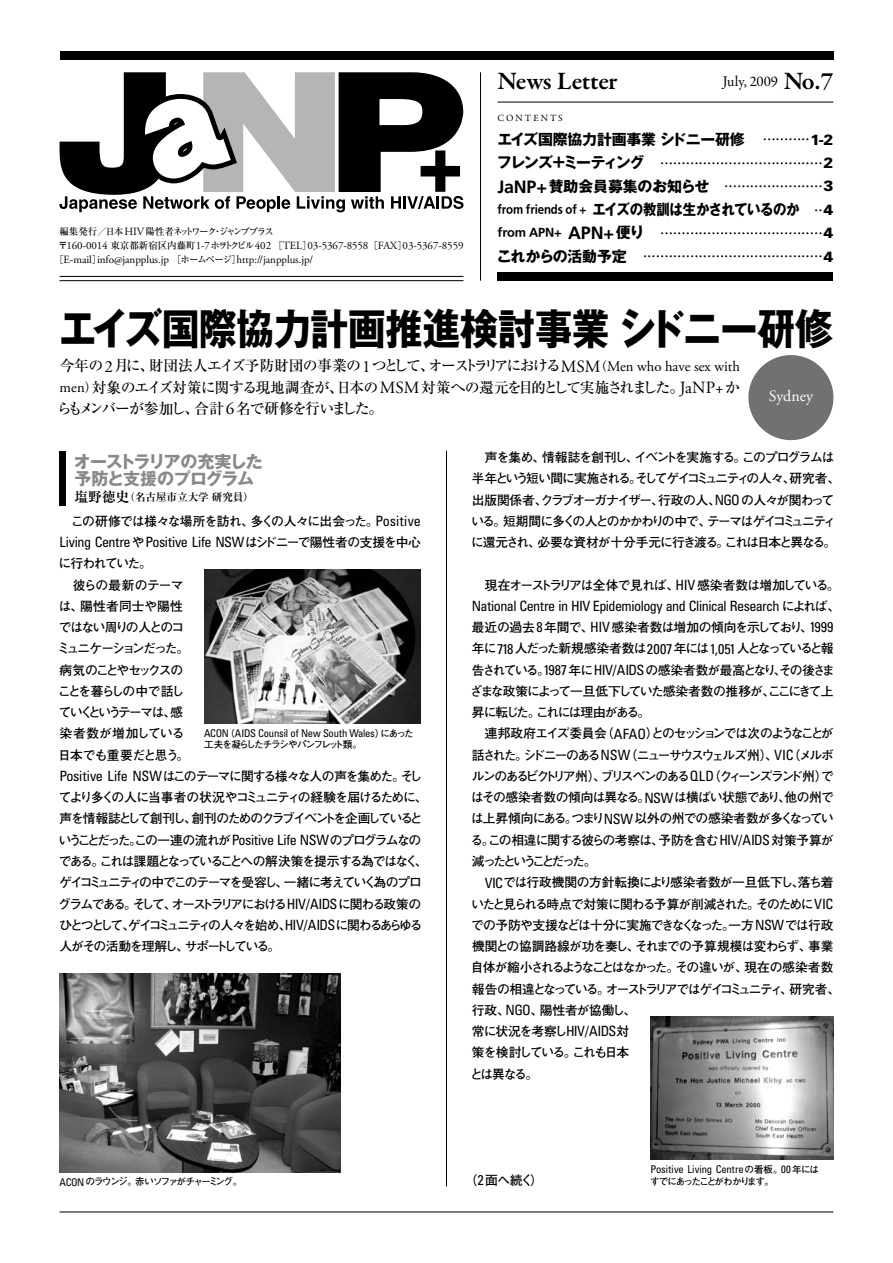
<style>
.page{position:relative;width:893px;height:1263px;background:#fff}
.page>*{position:absolute;margin:0;border:0;box-sizing:border-box;transform-origin:0 0}
.t1{font:700 42.45px "Gothic MB101 Pro";letter-spacing:-.015em;color:#000;scale:.89 1}
.t2{font:600 25.5px "Garamond Premr Pro";letter-spacing:-.015em;color:#000}
.t3{font:17.1px/23.4px "Adobe Garamond Pro";color:#000}
.t4{font:700 16.95px/17px "Gothic MB101 Pro";letter-spacing:-.065em;color:#898989}
.t5{font:15.9px "Adobe Garamond Pro";color:#fff}
.t6{font:500 14.85px/21.3px "Ryumin Pro";letter-spacing:-.11em;color:#000;text-align:justify}
.t7{font:700 14.85px "Gothic MB101 Pro";letter-spacing:-.01em;color:#000;scale:.9 1}
.t8{font:700 14.85px "Gothic MB101 Pro";letter-spacing:-.01em;color:#000}
.t9{font:14.85px "Garamond Premr Pro";letter-spacing:-.01em;color:#000}
.t10{font:condensed 14.1px "Univers";letter-spacing:-.035em;color:#000}
.t11{font:700 12.75px/21.3px "Futo Go B101 Pro";letter-spacing:-.105em;color:#000}
.t12{font:700 12.75px/21.3px "Futo Go B101 Pro";letter-spacing:-.08em;color:#000}
.t13{font:700 12.75px/21.3px "Futo Go B101 Pro";letter-spacing:-.085em;color:#000}
.t14{font:700 12.75px "Futo Go B101 Pro";letter-spacing:-.13em;color:#000}
.t15{font:700 12.75px "Futo Go B101 Pro";letter-spacing:-.055em;color:#000}
.t16{font:700 12.75px "Futo Go B101 Pro";letter-spacing:-.165em;color:#000}
.t17{font:700 12.75px "Futo Go B101 Pro";letter-spacing:-.125em;color:#000}
.t18{font:700 12.75px "Futo Go B101 Pro";letter-spacing:-.07em;color:#000}
.t19{font:700 12.75px "Futo Go B101 Pro";letter-spacing:-.14em;color:#000}
.t20{font:700 12.75px "Futo Go B101 Pro";letter-spacing:-.185em;color:#000}
.t21{font:700 12.75px "Futo Go B101 Pro";letter-spacing:.015em;color:#000}
.t22{font:700 12.75px "Futo Go B101 Pro";letter-spacing:-.02em;color:#000}
.t23{font:700 12.75px "Futo Go B101 Pro";letter-spacing:-.05em;color:#000}
.t24{font:10.95px/13.8px "Adobe Garamond Pro";letter-spacing:-.005em;color:#000}
.t25{font:condensed 10.65px "Univers";letter-spacing:-.015em;color:#000}
.t26{font:700 10.65px "Ryumin Pro";letter-spacing:-.01em;color:#000}
.t27{font:700 9.6px "Futo Go B101 Pro";letter-spacing:-.15em;color:#000}
.t28{font:500 9.6px "Ryumin Pro";letter-spacing:-.155em;color:#000}
.t29{font:700 9.6px "Futo Go B101 Pro";letter-spacing:-.17em;color:#000}
.t30{font:9.6px "Garamond Premr Pro";letter-spacing:.2em;color:#000}
.s1{font-family:"Adobe Garamond Pro";font-weight:400;font-size:10.95px}
.s2{font-family:"Ryumin Pro";font-weight:500;font-size:9.6px}
.s3{font-weight:600;font-size:25.5px}
.s4{font-family:"Univers";font-weight:900}
.s5{font-family:"P Frutiger";font-size:10.65px}
.s6{font-family:"Adobe Garamond Pro";font-weight:400;font-size:17.1px}
.s7{font-size:12.75px}
.s8{font-family:"Adobe Garamond Pro";font-weight:400;font-size:14.7px}
.s9{font-size:13.8px}
.s10{font-family:"Univers";font-weight:400;font-stretch:condensed;font-size:14.1px}
.s11{font-family:"Futo Go B101 Pro";font-weight:700;font-stretch:normal;font-size:12.75px}
.s12{font-family:"Futo Go B101 Pro";font-weight:700;font-stretch:normal;font-size:9.6px}
.s13{font-family:"Univers";font-weight:400;font-stretch:condensed;font-size:10.65px}
</style>
<div class="page">
<svg style="left:60px;top:72px;width:403px;height:140px"></svg>
<div style="left:60px;top:51px;width:773px;height:9px;background:#000"></div>
<div style="left:497px;top:272px;width:336px;height:9px;background:#000"></div>
<hr style="left:60px;top:280px;width:403px;height:1px;background:#000">
<hr style="left:60px;top:276px;width:403px;height:1px;background:#000">
<hr style="left:60px;top:1211px;width:773px;height:1px;background:#000">
<hr style="left:446px;top:451px;width:1px;height:735px;background:#000">
<hr style="left:480px;top:72px;width:1px;height:209px;background:#000">
<hr style="left:497px;top:102px;width:336px;height:1px;background:#000">
<div style="left:60px;top:451px;width:6px;height:54px;background:#000"></div>
<div style="left:748px;top:355px;width:85px;height:85px;background:#727172;border-radius:50%"></div>
<img style="left:204px;top:570px;width:217px;height:154px">
<img style="left:651px;top:1016px;width:182px;height:144px">
<img style="left:60px;top:974px;width:280px;height:198px">
<p class="t28" style="left:59px;top:224px;width:216px">編集発行／日本 <span class="s1">HIV</span> 陽性者ネットワーク・ジャンププラス</p>
<p class="t24" style="left:54px;top:239px;width:411px;text-indent:4px"><span class="s2">〒</span>160-0014 <span class="s2">東京都新宿区内藤町</span>1-7<span class="s2">ホヲトクビル</span>402 <span class="s2">［</span>TEL<span class="s2">］</span>03-5367-8558<span class="s2">［</span>FAX<span class="s2">］</span>03-5367-8559<span class="s2">［</span>E-mail<span class="s2">］</span>info@janpplus.jp <span class="s2">［ホームページ］</span>http://janpplus.jp/</p>
<h2 class="t2" style="left:497px;top:66px;width:121px">News Letter</h2>
<p class="t9" style="left:723px;top:72px;width:112px">July, 2009 <span class="s3">No.7</span></p>
<p class="t30" style="left:497px;top:112px;width:67px">CONTENTS</p>
<p class="t8" style="left:497px;top:127px;width:338px">エイズ国際協力計画事業シドニー研修 <sup>...........</sup><span class="s4">1-2</span></p>
<h3 class="t3" style="left:497px;top:147px;width:338px"><sub>フレンズ＋ミーティング</sub> ......................................<sub>2<br></sub><sub>JaNP+</sub><sub>賛助会員募集のお知らせ</sub> .......................<sub>3</sub></h3>
<p class="t7" style="left:497px;top:197px;width:375px"><span class="s5">from friends of +</span> エイズの教訓は生かされているのか <sup>..</sup><span class="s4">4</span></p>
<h3 class="t3" style="left:497px;top:217px;width:338px"><sub>from</sub> <sub>APN+</sub> <sub>APN+</sub><sub>便り</sub> ......................................<sub>4</sub><sub>これからの活動予定</sub> ..........................................<sub>4</sub></h3>
<h1 class="t1" style="left:59px;top:293px;width:871px">エイズ国際協力計画推進検討事業シドニー研修</h1>
<p class="t6" style="left:57px;top:354px;width:685px">今年の<span class="s6">2</span>月に、財団法人エイズ予防財団の事業の<span class="s6">1</span>つとして、オーストラリアにおける<span class="s6">MSM</span><span class="s7">（</span><span class="s8">Men who have sex with men</span><span class="s7">）</span>対象のエイズ対策に関する現地調査が、日本の<span class="s6">MSM</span> 対策への還元を目的として実施されました。<span class="s6">JaNP+</span>からもメンバーが参加し、合計 <span class="s6">6</span> 名で研修を行いました。</p>
<p class="t5" style="left:769px;top:386px;width:46px">Sydney</p>
<h3 class="t4" style="left:74px;top:451px;width:190px">オーストラリアの充実した予防と支援のプログラム</h3>
<p class="t26" style="left:74px;top:488px;width:181px"><span class="s9">塩野徳史</span>（名古屋市立大学研究員）</p>
<p class="t15" style="left:71px;top:511px;width:351px">この研修では様々な場所を訪れ、多くの人々に出会った。<span class="s10">Positive</span></p>
<p class="t10" style="left:59px;top:533px;width:363px">Living Centre<span class="s11">や</span>Positive Life NSW<span class="s11">はシドニーで陽性者の支援を中心</span></p>
<p class="t11" style="left:59px;top:551px;width:95px">に行われていた。</p>
<p class="t23" style="left:73px;top:574px;width:112px">彼らの最新のテーマ</p>
<p class="t21" style="left:59px;top:596px;width:126px">は、陽性者同士や陽性</p>
<p class="t14" style="left:59px;top:617px;width:127px">ではない周りの人とのコ</p>
<p class="t19" style="left:57px;top:638px;width:133px">ミュニケーションだった。</p>
<p class="t19" style="left:60px;top:660px;width:125px">病気のことやセックスの</p>
<p class="t11" style="left:58px;top:679px;width:128px">ことを暮らしの中で話し</p>
<p class="t20" style="left:59px;top:702px;width:126px">ていくというテーマは、感</p>
<p class="t22" style="left:60px;top:723px;width:126px">染者数が増加している</p>
<p class="t15" style="left:58px;top:745px;width:132px">日本でも重要だと思う。</p>
<p class="t11" style="left:59px;top:764px;width:365px"><span class="s10">Positive Life NSW</span>はこのテーマに関する様々な人の声を集めた。そし</p>
<p class="t11" style="left:59px;top:785px;width:370px">てより多くの人に当事者の状況やコミュニティの経験を届けるために、</p>
<p class="t17" style="left:60px;top:808px;width:365px">声を情報誌として創刊し、創刊のためのクラブイベントを企画していると</p>
<p class="t14" style="left:59px;top:830px;width:364px">いうことだった。この一連の流れが<span class="s10">Positive Life NSW</span>のプログラムなの</p>
<p class="t11" style="left:59px;top:849px;width:370px">である。これは課題となっていることへの解決策を提示する為ではなく、</p>
<p class="t14" style="left:59px;top:872px;width:364px">ゲイコミュニティの中でこのテーマを受容し、一緒に考えていく為のプロ</p>
<p class="t14" style="left:58px;top:893px;width:365px">グラムである。そして、オーストラリアにおける<span class="s10">HIV/AIDS</span> に関わる政策の</p>
<p class="t16" style="left:59px;top:915px;width:365px">ひとつとして、ゲイコミュニティの人々を始め、<span class="s10">HIV/AIDS</span>に関わるあらゆる</p>
<p class="t11" style="left:59px;top:934px;width:222px">人がその活動を理解し、サポートしている。</p>
<p class="t25" style="left:204px;top:726px;width:211px">ACON<span class="s12">（</span>AIDS Counsil of New South Wales<span class="s12">）にあった</span></p>
<p class="t27" style="left:204px;top:737px;width:159px">工夫を凝らしたチラシやパンフレット類。</p>
<p class="t11" style="left:471px;top:445px;width:371px;text-indent:14px">声を集め、情報誌を創刊し、イベントを実施する。このプログラムは半年という短い間に実施される。そしてゲイコミュニティの人々、研究者、出版関係者、クラブオーガナイザー、行政の人、<span class="s10">NGO</span> の人々が関わっている。短期間に多くの人とのかかわりの中で、テーマはゲイコミュニティに還元され、必要な資材が十分手元に行き渡る。これは日本と異なる。</p>
<p class="t18" style="left:485px;top:574px;width:356px">現在オーストラリアは全体で見れば、<span class="s10">HIV</span> 感染者数は増加している。</p>
<p class="t10" style="left:472px;top:597px;width:370px">National Centre in HIV Epidemiology and Clinical Research <span class="s11">によれば、</span></p>
<p class="t13" style="left:470px;top:615px;width:367px">最近の過去<span class="s10">8</span>年間で、<span class="s10">HIV</span>感染者数は増加の傾向を示しており、<span class="s10">1999</span>年に<span class="s10">718</span> 人だった新規感染者数は<span class="s10">2007</span> 年には<span class="s10">1,051</span> 人となっていると報告されている。<span class="s10">1987</span> 年に<span class="s10">HIV/AIDS</span>の感染者数が最高となり、その後さまざまな政策によって一旦低下していた感染者数の推移が、ここにきて上昇に転じた。これには理由がある。</p>
<p class="t11" style="left:470px;top:721px;width:365px;text-align:justify;text-indent:14px">連邦政府エイズ委員会（<span class="s10">AFAO</span>）とのセッションでは次のようなことが話された。シドニーのある<span class="s10">NSW</span>（ニューサウスウェルズ州）、<span class="s10">VIC</span>（メルボルンのあるビクトリア州）、ブリスベンのある <span class="s10">Q L D</span>（クィーンズランド州）ではその感染者数の傾向は異なる。<span class="s10">NSW</span>は横ばい状態であり、他の州では上昇傾向にある。つまり<span class="s10">NSW</span> 以外の州での感染者数が多くなっている。この相違に関する彼らの考察は、予防を含む<span class="s10">HIV/AIDS</span> 対策予算が減ったということだった。</p>
<p class="t12" style="left:470px;top:870px;width:371px;text-indent:15px"><span class="s10">VIC</span>では行政機関の方針転換により感染者数が一旦低下し、落ち着いたと見られる時点で対策に関わる予算が削減された。そのために <span class="s10">VIC</span>での予防や支援などは十分に実施できなくなった。一方 <span class="s10">NSW</span>では行政機関との協調路線が功を奏し、それまでの予算規模は変わらず、事業自体が縮小されるようなことはなかった。その違いが、現在の感染者数報告の相違となっている。オーストラリアではゲイコミュニティ、研究者、行政、<span class="s10">NGO</span>、陽性者が協働し、<br>常に状況を考察し<span class="s10">HIV/AIDS</span>対<br>策を検討している。これも日本<br>とは異なる。</p>
<p class="t25" style="left:651px;top:1162px;width:170px">Positive Living Centre<span class="s12">の看板。</span>00<span class="s12">年には</span></p>
<p class="t11" style="left:464px;top:1168px;width:80px">（<span class="s10">2</span>面へ続く）</p>
<p class="t27" style="left:60px;top:1174px;width:184px"><span class="s13">ACON</span> のラウンジ。赤いソファがチャーミング。</p>
<p class="t29" style="left:650px;top:1174px;width:125px">すでにあったことがわかります。</p>
</div>
